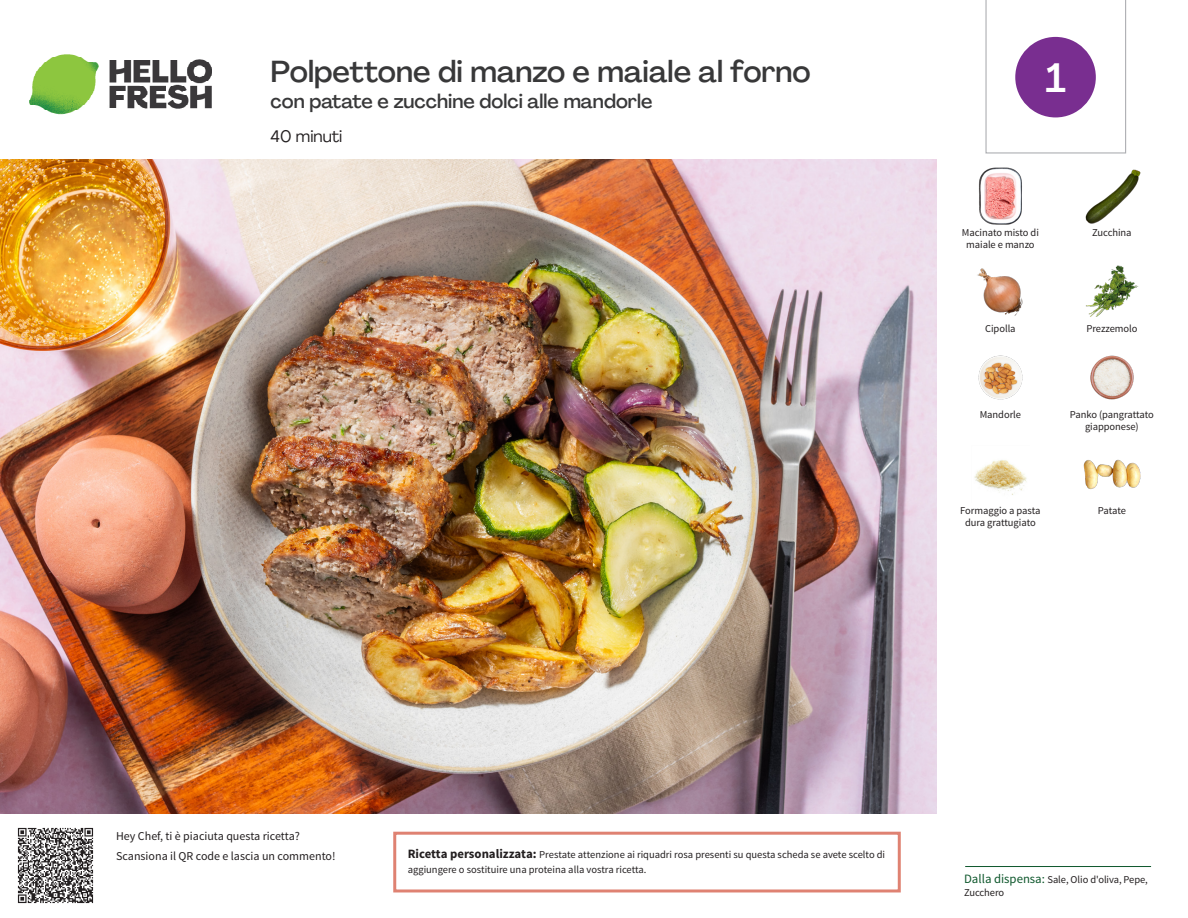
<style>
.page{position:relative;width:1188px;height:918px;background:#fff}
.page>*{position:absolute;margin:0;border:0;box-sizing:border-box;transform-origin:0 0}
._24_Recipe_Nr_Bag{font:500 40.5px "Agrandir";color:#fff}
._15_Titel_UK{font:500 30px "Agrandir";color:#383839}
._15_Titel_UK-2{font:500 19.5px "Agrandir";color:#383839}
._02_Box_Type{font:16.5px "Agrandir";color:#231f20}
._06_Before_Start{font:12px "Source Sans Pro";color:#231f20}
.STEP_Text_IT{font:10.5px/15px "Source Sans Pro";color:#231f20}
._18_FRONT_ingredients_UK{font:10.5px/12px "Source Sans Pro";letter-spacing:-.005em;color:#231f20;text-align:center}
.t1{font:10.5px/13.5px "Source Sans Variable";letter-spacing:-.005em;color:#231f20}
.s1{font-weight:700;font-size:12.75px}
.s2{font-family:"Source Sans Pro";font-size:12.75px;color:#0e572c}
</style>
<div class="page">
<img style="left:30px;top:54px;width:181px;height:61px">
<hr style="left:965px;top:866px;width:186px;height:1px;background:#0e572c">
<img style="left:0;top:159px;width:936px;height:655px">
<img style="left:1085px;top:169px;width:56px;height:55px">
<img style="left:978px;top:168px;width:44px;height:57px">
<img style="left:1086px;top:265px;width:53px;height:52px">
<img style="left:977px;top:268px;width:46px;height:48px">
<img style="left:1090px;top:355px;width:44px;height:45px">
<img style="left:978px;top:355px;width:45px;height:45px">
<img style="left:1083px;top:459px;width:58px;height:31px">
<img style="left:974px;top:460px;width:53px;height:35px">
<img style="left:17px;top:827px;width:77px;height:77px">
<div style="left:393px;top:832px;width:508px;height:60px;border:3px solid #df8272"></div>
<svg style="left:985px;top:0;width:141px;height:154px"></svg>
<p class="_15_Titel_UK" style="left:271px;top:53px;width:542px">Polpettone di manzo e maiale al forno</p>
<p class="_15_Titel_UK-2" style="left:271px;top:89px;width:383px">con patate e zucchine dolci alle mandorle</p>
<p class="_02_Box_Type" style="left:271px;top:126px;width:73px">40 minuti</p>
<p class="_24_Recipe_Nr_Bag" style="left:1046px;top:53px;width:22px">1</p>
<p class="_18_FRONT_ingredients_UK" style="left:962px;top:227px;width:79px">Macinato misto di maiale e manzo</p>
<p class="_18_FRONT_ingredients_UK" style="left:1092px;top:227px;width:41px">Zucchina</p>
<p class="_18_FRONT_ingredients_UK" style="left:985px;top:323px;width:32px">Cipolla</p>
<p class="_18_FRONT_ingredients_UK" style="left:1086px;top:323px;width:53px">Prezzemolo</p>
<p class="_18_FRONT_ingredients_UK" style="left:980px;top:408px;width:43px">Mandorle</p>
<p class="_18_FRONT_ingredients_UK" style="left:1070px;top:408px;width:86px">Panko (pangrattato giapponese)</p>
<p class="_18_FRONT_ingredients_UK" style="left:960px;top:504px;width:82px">Formaggio a pasta</p>
<p class="_18_FRONT_ingredients_UK" style="left:1098px;top:504px;width:30px">Patate</p>
<p class="_18_FRONT_ingredients_UK" style="left:965px;top:516px;width:72px">dura grattugiato</p>
<p class="_06_Before_Start" style="left:116px;top:829px;width:185px">Hey Chef, ti è piaciuta questa ricetta?</p>
<p class="_06_Before_Start" style="left:116px;top:848px;width:221px">Scansiona il QR code e lascia un commento!</p>
<p class="STEP_Text_IT" style="left:408px;top:847px;width:479px"><span class="s1">Ricetta personalizzata:</span> Prestate attenzione ai riquadri rosa presenti su questa scheda se avete scelto di aggiungere o sostituire una proteina alla vostra ricetta.</p>
<p class="t1" style="left:964px;top:873px;width:185px"><span class="s2">Dalla dispensa:</span> Sale, Olio d'oliva, Pepe,<br>Zucchero</p>
</div>
